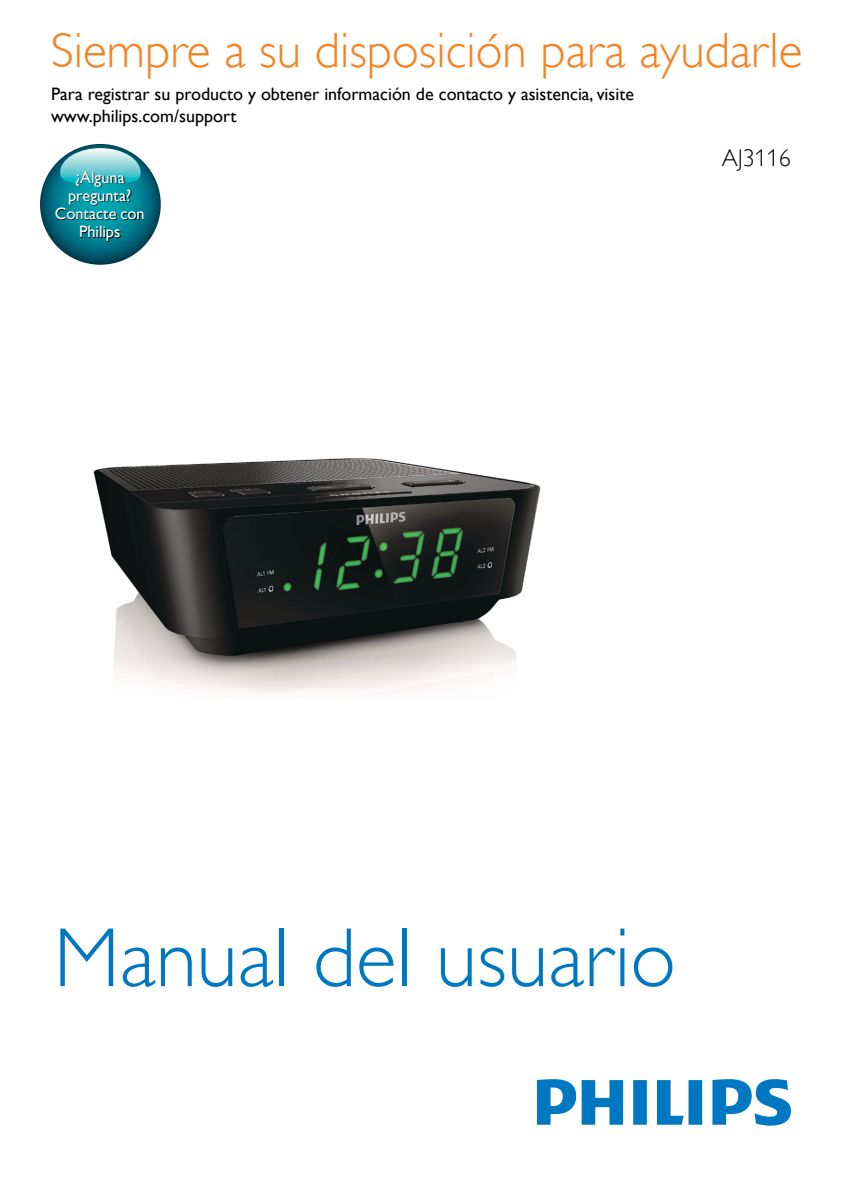
<style>
.page{position:relative;width:842px;height:1191px;background:#fff}
.page>*{position:absolute;margin:0;border:0;box-sizing:border-box;transform-origin:0 0}
.t1{font:84.4px "Gill Sans Alt One WGL Light";color:#0078c1}
.t2{font:49.6px "Gill Sans Alt One WGL Light";color:#f5821f}
.t3{font:24px "Gill Sans Alt One WGL Light";color:#000}
.t4{font:18px/22px "Gill Sans Alt One WGL";color:#000}
.t5{font:16.4px/18px "Gill Sans Alt One WGL";letter-spacing:-.005em;color:#fff;text-align:center}
</style>
<div class="page">
<svg style="left:537px;top:1079px;width:254px;height:46px"></svg>
<img style="left:93px;top:458px;width:448px;height:235px">
<img style="left:40px;top:144px;width:121px;height:121px">
<svg style="left:60px;top:148px;width:81px;height:24px;background:#98cdd3"></svg>
<svg style="left:56px;top:172px;width:88px;height:69px;background:#047e8a"></svg>
<h2 class="t2" style="left:51px;top:18px;width:753px">Siempre a su disposición para ayudarle</h2>
<p class="t4" style="left:51px;top:83px;width:584px">Para registrar su producto y obtener información de contacto y asistencia, visite www.philips.com/support</p>
<h3 class="t3" style="left:722px;top:142px;width:70px">AJ3116</h3>
<p class="t5" style="left:55px;top:168px;width:91px">¿Alguna pregunta?<br>Contacte con<br>Philips</p>
<h1 class="t1" style="left:54px;top:902px;width:624px">Manual del usuario</h1>
</div>
